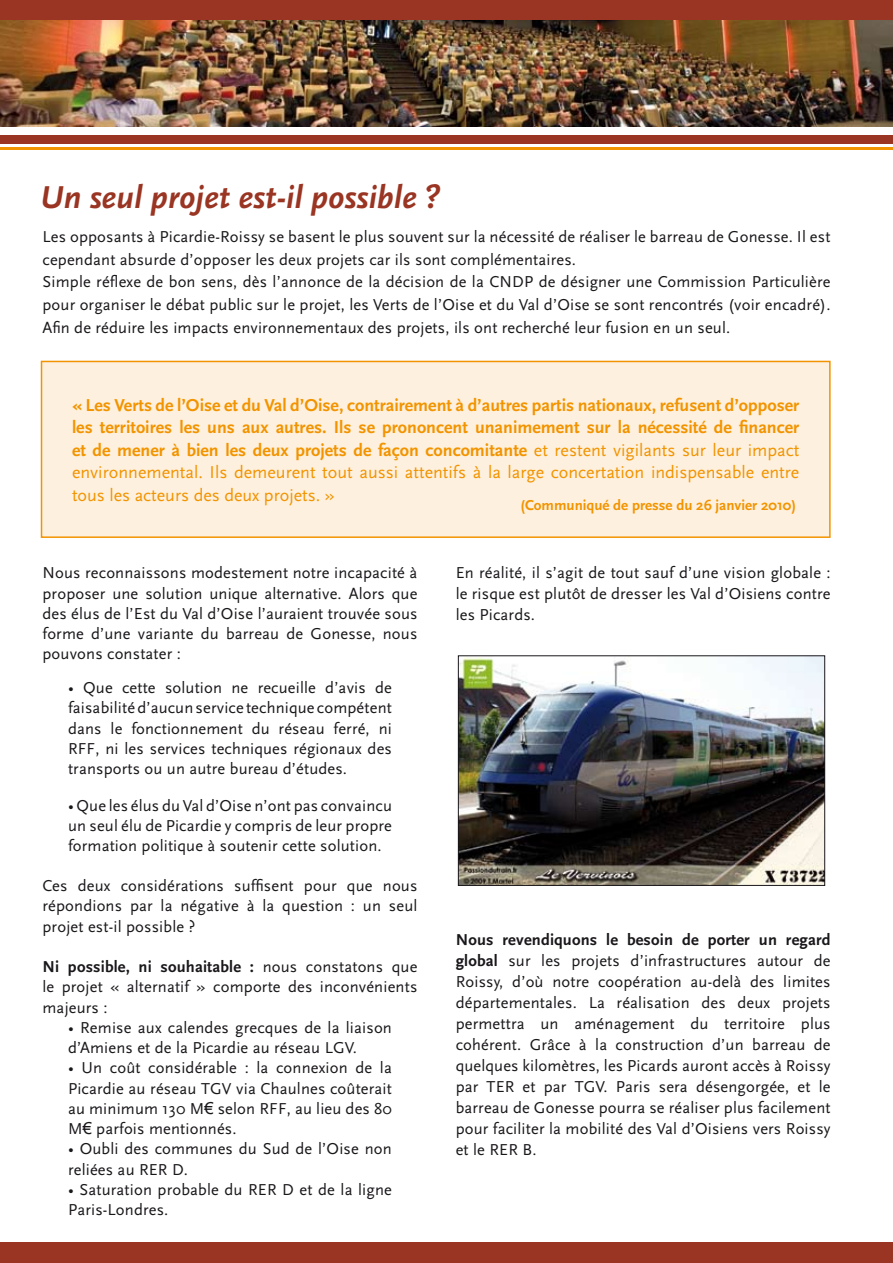
<style>
.page{position:relative;width:893px;height:1263px;background:#fff}
.page>*{position:absolute;margin:0;border:0;box-sizing:border-box;transform-origin:0 0}
.t1{font:italic 700 33px "Scala Sans";color:#993522}
.t2{font:700 18px/22.5px "Scala Sans";color:#f29400;text-align:justify}
.t3{font:16.5px/20.2px "Scala Sans";letter-spacing:.01em;color:#1a171b;text-align:justify}
.t4{font:700 15px "Scala Sans";color:#f29400}
.s1{font-weight:400}
.s2{font-weight:700}
.s3{font-family:"Arial"}
</style>
<div class="page">
<div style="left:0;top:0;width:893px;height:20px;background:#993522"></div>
<img style="left:0;top:20px;width:893px;height:106px">
<div style="left:0;top:135px;width:893px;height:9px;background:#993522"></div>
<hr style="left:0;top:147px;width:893px;height:2px;background:#f29400">
<div style="left:0;top:1242px;width:893px;height:21px;background:#993522"></div>
<div style="left:41px;top:361px;width:789px;height:176px;background:#fef0de"></div>
<div style="left:41px;top:361px;width:790px;height:177px;border:2px solid #f29400"></div>
<img style="left:460px;top:657px;width:363px;height:227px">
<div style="left:458px;top:655px;width:367px;height:231px;border:1px solid #1a171b"></div>
<h1 class="t1" style="left:40px;top:179px;width:402px">Un seul projet est-il possible ?</h1>
<p class="t3" style="left:43px;top:225px;width:790px;line-height:22.8px;text-align:left">Les opposants à Picardie-Roissy se basent le plus souvent sur la nécessité de réaliser le barreau de Gonesse. Il est cependant absurde d’opposer les deux projets car ils sont complémentaires.<br>Simple réflexe de bon sens, dès l’annonce de la décision de la CNDP de désigner une Commission Particulière pour organiser le débat public sur le projet, les Verts de l’Oise et du Val d’Oise se sont rencontrés (voir encadré).<br>Afin de réduire les impacts environnementaux des projets, ils ont recherché leur fusion en un seul.</p>
<p class="t2" style="left:72px;top:394px;width:729px">« Les Verts de l’Oise et du Val d’Oise, contrairement à d’autres partis nationaux, refusent d’opposer les territoires les uns aux autres. Ils se prononcent unanimement sur la nécessité de financer et de mener à bien les deux projets de façon concomitante <span class="s1">et restent vigilants sur leur impact environnemental. Ils demeurent tout aussi attentifs à la large concertation indispensable entre tous les acteurs des deux projets. »</span></p>
<p class="t4" style="left:521px;top:497px;width:277px">(Communiqué de presse du 26 janvier 2010)</p>
<p class="t3" style="left:43px;top:563px;width:376px">Nous reconnaissons modestement notre incapacité à proposer une solution unique alternative. Alors que des élus de l’Est du Val d’Oise l’auraient trouvée sous forme d’une variante du barreau de Gonesse, nous pouvons constater :</p>
<p class="t3" style="left:68px;top:678px;width:325px">• Que cette solution ne recueille d’avis de faisabilité d’aucun service technique compétent dans le fonctionnement du réseau ferré, ni RFF, ni les services techniques régionaux des transports ou un autre bureau d’études.</p>
<p class="t3" style="left:68px;top:796px;width:325px">• Que les élus du Val d’Oise n’ont pas convaincu un seul élu de Picardie y compris de leur propre formation politique à soutenir cette solution.</p>
<p class="t3" style="left:43px;top:876px;width:376px">Ces deux considérations suffisent pour que nous répondions par la négative à la question : un seul projet est-il possible ?</p>
<p class="t3" style="left:43px;top:957px;width:376px"><span class="s2">Ni possible, ni souhaitable :</span> nous constatons que le projet « alternatif » comporte des inconvénients majeurs :</p>
<p class="t3" style="left:68px;top:1018px;width:325px">• Remise aux calendes grecques de la liaison d’Amiens et de la Picardie au réseau LGV.</p>
<p class="t3" style="left:68px;top:1058px;width:325px">• Un coût considérable : la connexion de la Picardie au réseau TGV via Chaulnes coûterait au minimum 130 M<span class="s3">€</span> selon RFF, au lieu des 80<br>M<span class="s3">€</span> parfois mentionnés.</p>
<p class="t3" style="left:68px;top:1139px;width:325px">• Oubli des communes du Sud de l’Oise non reliées au RER D.</p>
<p class="t3" style="left:68px;top:1180px;width:325px">• Saturation probable du RER D et de la ligne<br>Paris-Londres.</p>
<p class="t3" style="left:456px;top:563px;width:376px;line-height:21px">En réalité, il s’agit de tout sauf d’une vision globale : le risque est plutôt de dresser les Val d’Oisiens contre les Picards.</p>
<p class="t3" style="left:456px;top:929px;width:376px;line-height:21px"><span class="s2">Nous revendiquons le besoin de porter un regard global</span> sur les projets d’infrastructures autour de Roissy, d’où notre coopération au-delà des limites départementales. La réalisation des deux projets permettra un aménagement du territoire plus cohérent. Grâce à la construction d’un barreau de quelques kilomètres, les Picards auront accès à Roissy par TER et par TGV. Paris sera désengorgée, et le barreau de Gonesse pourra se réaliser plus facilement pour faciliter la mobilité des Val d’Oisiens vers Roissy et le RER B.</p>
</div>
